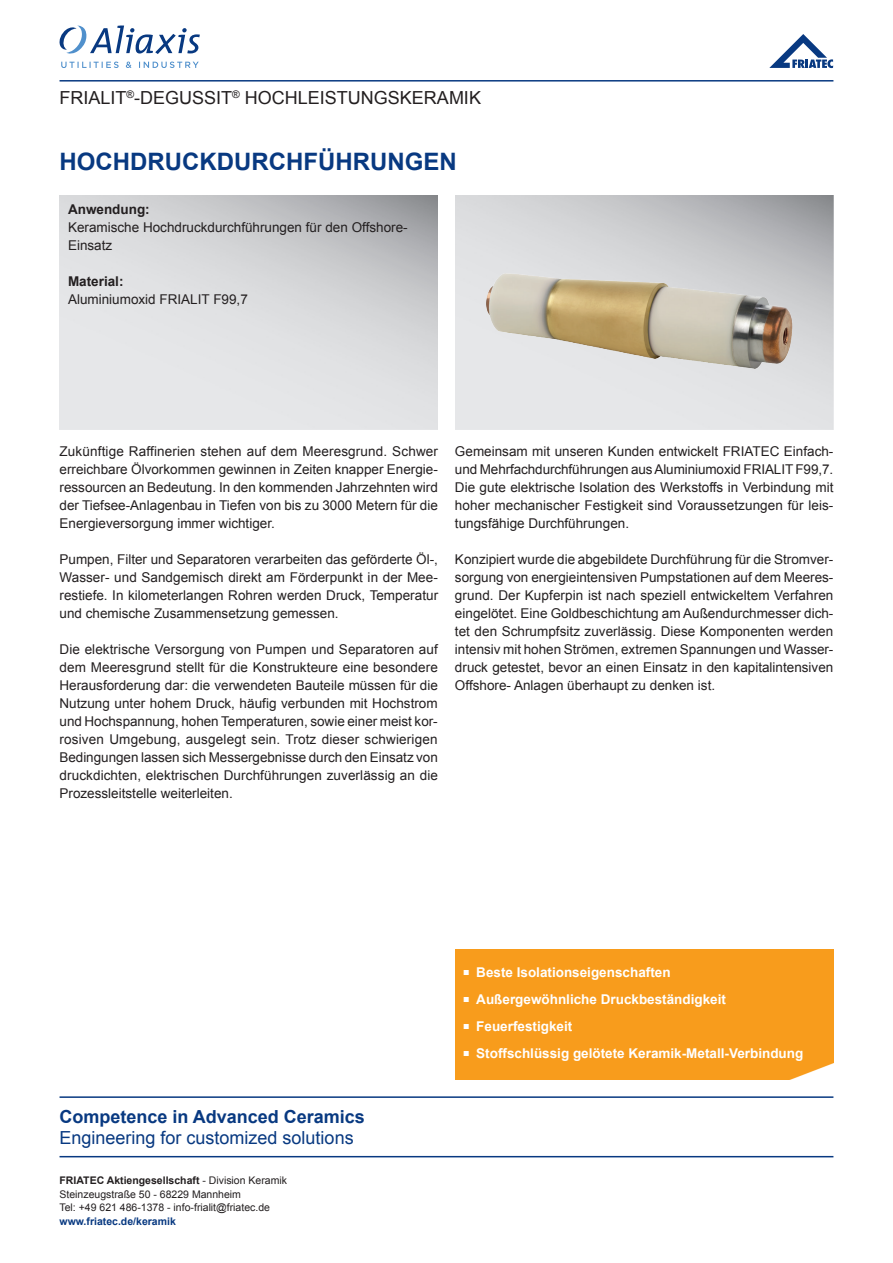
<style>
.page{position:relative;width:893px;height:1263px;background:#fff}
.page>*{position:absolute;margin:0;border:0;box-sizing:border-box;transform-origin:0 0}
.t1{font:700 24px "Arial";color:#083981}
.t2{font:18px "Arial";color:#231f20}
.t3{font:18px "Arial";color:#083981}
.t4{font:700 18px "Arial";color:#083981}
.t5{font:13.5px/18px "Arial";color:#231f20;text-align:justify}
.t6{font:700 13.5px/27px "Arial";color:#fff}
.t7{font:700 13.5px "Arial";color:#231f20}
.t8{font:10.5px/13.5px "Arial";color:#231f20}
.t9{font:700 10.5px "Arial";color:#083981}
.s1{font-weight:700}
</style>
<div class="page">
<svg style="left:60px;top:26px;width:140px;height:28px"></svg>
<svg style="left:61px;top:62px;width:58px;height:6px"></svg>
<svg style="left:126px;top:62px;width:5px;height:6px"></svg>
<svg style="left:139px;top:62px;width:60px;height:6px"></svg>
<svg style="left:769px;top:34px;width:64px;height:34px"></svg>
<hr style="left:60px;top:80px;width:773px;height:2px;background:#083981">
<div style="left:455px;top:950px;width:378px;height:130px;background:#f89c1c"></div>
<img style="left:789px;top:1063px;width:44px;height:17px">
<hr style="left:60px;top:1096px;width:773px;height:2px;background:#083981">
<hr style="left:60px;top:1156px;width:773px;height:1px;background:#083981">
<img style="left:456px;top:196px;width:376px;height:233px">
<h2 class="t2" style="left:60px;top:86px;width:423px">FRIALIT<sup>®</sup>-DEGUSSIT<sup>®</sup> HOCHLEISTUNGSKERAMIK</h2>
<h1 class="t1" style="left:60px;top:146px;width:399px">HOCHDRUCKDURCHFÜHRUNGEN</h1>
<p class="t7" style="left:68px;top:200px;width:83px">Anwendung:</p>
<p class="t5" style="left:68px;top:218px;width:341px">Keramische Hochdruckdurchführungen für den Offshore-<br>Einsatz</p>
<p class="t7" style="left:68px;top:272px;width:57px">Material:</p>
<p class="t5" style="left:68px;top:290px;width:181px">Aluminiumoxid FRIALIT F99,7</p>
<p class="t5" style="left:60px;top:443px;width:380px">Zukünftige Raffinerien stehen auf dem Meeresgrund. Schwer erreichbare Ölvorkommen gewinnen in Zeiten knapper Energie&shy;ressourcen an Bedeutung. In den kommenden Jahrzehnten wird der Tiefsee-Anlagenbau in Tiefen von bis zu 3000 Metern für die Energieversorgung immer wichtiger.</p>
<p class="t5" style="left:60px;top:551px;width:380px">Pumpen, Filter und Separatoren verarbeiten das geförderte Öl-, Wasser- und Sandgemisch direkt am Förderpunkt in der Mee&shy;restiefe. In kilometerlangen Rohren werden Druck, Temperatur und chemische Zusammensetzung gemessen.</p>
<p class="t5" style="left:60px;top:641px;width:380px">Die elektrische Versorgung von Pumpen und Separatoren auf dem Meeresgrund stellt für die Konstrukteure eine besondere Herausforderung dar: die verwendeten Bauteile müssen für die Nutzung unter hohem Druck, häufig verbunden mit Hochstrom und Hochspannung, hohen Temperaturen, sowie einer meist kor&shy;rosiven Umgebung, ausgelegt sein. Trotz dieser schwierigen Bedingungen lassen sich Messergebnisse durch den Einsatz von druckdichten, elektrischen Durchführungen zuverlässig an die Prozessleitstelle weiterleiten.</p>
<p class="t5" style="left:455px;top:443px;width:380px">Gemeinsam mit unseren Kunden entwickelt FRIATEC Einfach&shy;und Mehrfachdurchführungen aus Aluminiumoxid FRIALIT F99,7.<br>Die gute elektrische Isolation des Werkstoffs in Verbindung mit hoher mechanischer Festigkeit sind Voraussetzungen für leis&shy;tungsfähige Durchführungen.</p>
<p class="t5" style="left:455px;top:551px;width:380px">Konzipiert wurde die abgebildete Durchführung für die Stromver&shy;sorgung von energieintensiven Pumpstationen auf dem Meeres&shy;grund. Der Kupferpin ist nach speziell entwickeltem Verfahren eingelötet. Eine Goldbeschichtung am Außendurchmesser dich&shy;tet den Schrumpfsitz zuverlässig. Diese Komponenten werden intensiv mit hohen Strömen, extremen Spannungen und Wasser&shy;druck getestet, bevor an einen Einsatz in den kapitalintensiven Offshore- Anlagen überhaupt zu denken ist.</p>
<h2 class="t4" style="left:60px;top:1105px;width:307px">Competence in Advanced Ceramics</h2>
<h2 class="t3" style="left:60px;top:1126px;width:296px">Engineering for customized solutions</h2>
<p class="t8" style="left:60px;top:1174px;width:229px"><span class="s1">FRIATEC Aktiengesellschaft</span> - Division Keramik<br>Steinzeugstraße 50 - 68229 Mannheim<br>Tel: +49 621 486-1378 - info-frialit@friatec.de</p>
<p class="t9" style="left:60px;top:1214px;width:118px">www.friatec.de/keramik</p>
<p class="t6" style="left:476px;top:959px;width:329px">Beste Isolationseigenschaften<br>Außergewöhnliche Druckbeständigkeit Feuerfestigkeit<br>Stoffschlüssig gelötete Keramik-Metall-Verbindung</p>
</div>
